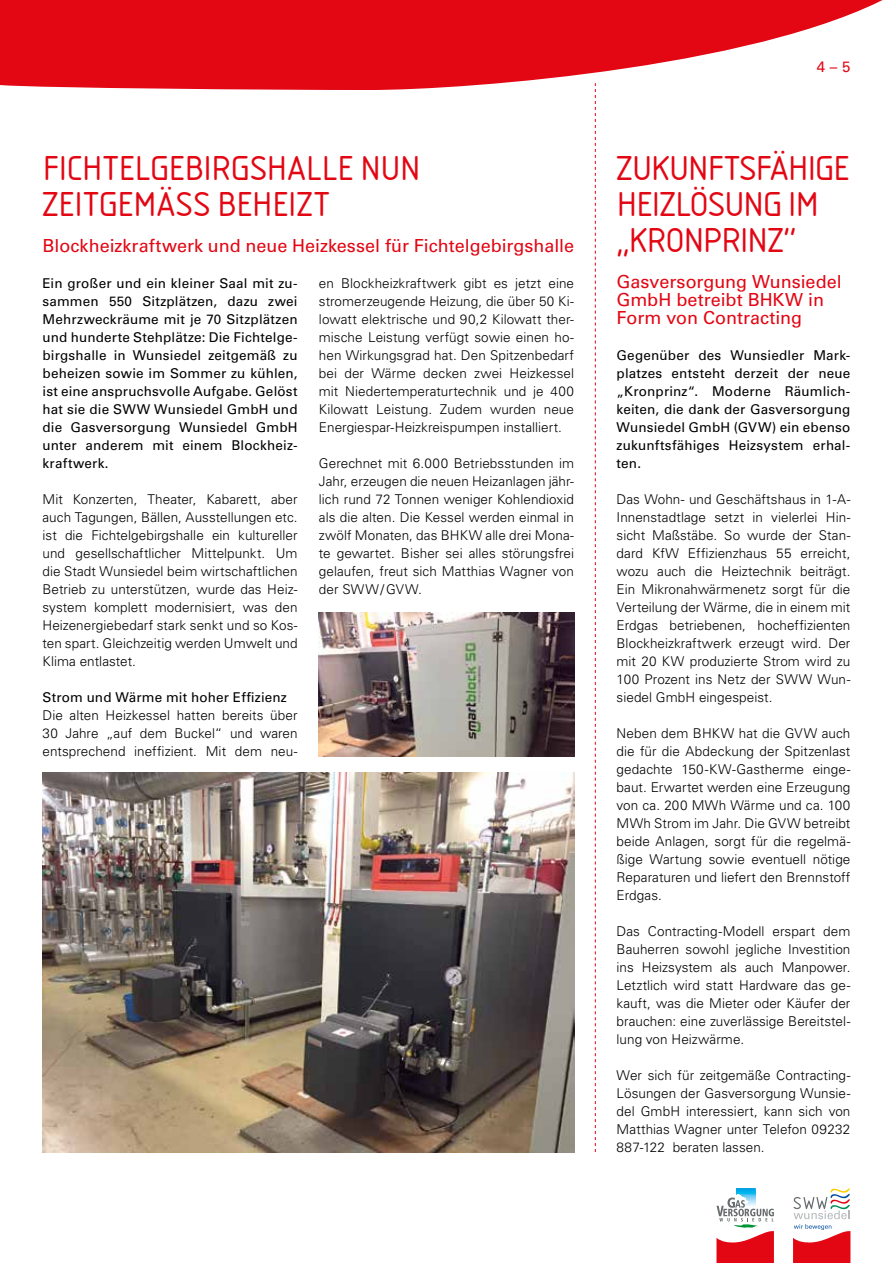
<style>
.page{position:relative;width:893px;height:1263px;background:#fff}
.page>*{position:absolute;margin:0;border:0;box-sizing:border-box;transform-origin:0 0}
.t1{font:36px/36px "Isonorm";letter-spacing:-.015em;color:#e30613}
.t2{font:18px/18px "Univers LT Std";color:#e30613}
.t3{font:15px "Univers LT Std";color:#e30613}
.t4{font:300 13.5px/18px "Univers LT Std";letter-spacing:.005em;color:#000;text-align:justify}
.t5{font:13.5px/18px "Univers LT Std";letter-spacing:.015em;color:#000;text-align:justify}
</style>
<div class="page">
<svg style="left:595px;top:144px;width:1px;height:1008px"></svg>
<svg style="left:0;top:0;width:883px;height:134px;fill:#e30613"></svg>
<svg style="left:716px;top:1188px;width:58px;height:75px"></svg>
<svg style="left:793px;top:1188px;width:57px;height:75px"></svg>
<img style="left:319px;top:612px;width:255px;height:144px">
<img style="left:43px;top:773px;width:531px;height:379px">
<h1 class="t1" style="left:43px;top:151px;width:380px">FICHTELGEBIRGSHALLE NUN<br>ZEITGEMÄSS BEHEIZT</h1>
<h2 class="t2" style="left:43px;top:237px;width:533px">Blockheizkraftwerk und neue Heizkessel für Fichtelgebirgshalle</h2>
<p class="t5" style="left:43px;top:274px;width:257px">Ein großer und ein kleiner Saal mit zu&shy;sammen 550 Sitzplätzen, dazu zwei Mehrzweckräume mit je 70 Sitzplätzen und hunderte Stehplätze: Die Fichtelge&shy;birgshalle in Wunsiedel zeitgemäß zu beheizen sowie im Sommer zu kühlen, ist eine anspruchsvolle Aufgabe. Gelöst hat sie die SWW Wunsiedel GmbH und die Gasversorgung Wunsiedel GmbH unter anderem mit einem Blockheiz&shy;kraftwerk.</p>
<p class="t4" style="left:43px;top:490px;width:257px">Mit Konzerten, Theater, Kabarett, aber auch Tagungen, Bällen, Ausstellungen etc. ist die Fichtelgebirgshalle ein kultureller und gesellschaftlicher Mittelpunkt. Um die Stadt Wunsiedel beim wirtschaftlichen Betrieb zu unterstützen, wurde das Heiz&shy;system komplett modernisiert, was den Heizenergiebedarf stark senkt und so Kos&shy;ten spart. Gleichzeitig werden Umwelt und Klima entlastet.</p>
<p class="t5" style="left:43px;top:688px;width:246px">Strom und Wärme mit hoher Effizienz</p>
<p class="t4" style="left:43px;top:706px;width:257px">Die alten Heizkessel hatten bereits über 30 Jahre „auf dem Buckel“ und waren entsprechend ineffizient. Mit dem neu-</p>
<p class="t4" style="left:319px;top:274px;width:257px">en Blockheizkraftwerk gibt es jetzt eine stromerzeugende Heizung, die über 50 Ki&shy;lowatt elektrische und 90,2 Kilowatt ther&shy;mische Leistung verfügt sowie einen ho&shy;hen Wirkungsgrad hat. Den Spitzenbedarf bei der Wärme decken zwei Heizkessel mit Niedertemperaturtechnik und je 400<br>Kilowatt Leistung. Zudem wurden neue Energiespar-Heizkreispumpen installiert.</p>
<p class="t4" style="left:319px;top:454px;width:257px">Gerechnet mit 6.000 Betriebsstunden im Jahr, erzeugen die neuen Heizanlagen jähr&shy;lich rund 72 Tonnen weniger Kohlendioxid als die alten. Die Kessel werden einmal in zwölf Monaten, das BHKW alle drei Mona&shy;te gewartet. Bisher sei alles störungsfrei gelaufen, freut sich Matthias Wagner von der SWW/GVW.</p>
<p class="t3" style="left:817px;top:58px;width:35px">4 – 5</p>
<h1 class="t1" style="left:617px;top:151px;width:234px">ZUKUNFTSFÄHIGE<br>HEIZLÖSUNG IM „KRONPRINZ“</h1>
<h2 class="t2" style="left:617px;top:273px;width:227px">Gasversorgung Wunsiedel<br>GmbH betreibt BHKW in<br>Form von Contracting</h2>
<p class="t5" style="left:617px;top:346px;width:235px">Gegenüber des Wunsiedler Mark&shy;platzes entsteht derzeit der neue „Kronprinz“. Moderne Räumlich&shy;keiten, die dank der Gasversorgung Wunsiedel GmbH (GVW) ein ebenso zukunftsfähiges Heizsystem erhal&shy;ten.</p>
<p class="t4" style="left:617px;top:490px;width:235px">Das Wohn- und Geschäftshaus in 1-A-Innenstadtlage setzt in vielerlei Hin&shy;sicht Maßstäbe. So wurde der Stan&shy;dard KfW Effizienzhaus 55 erreicht, wozu auch die Heiztechnik beiträgt.<br>Ein Mikronahwärmenetz sorgt für die Verteilung der Wärme, die in einem mit Erdgas betriebenen, hocheffizienten Blockheizkraftwerk erzeugt wird. Der mit 20 KW produzierte Strom wird zu 100 Prozent ins Netz der SWW Wun&shy;siedel GmbH eingespeist.</p>
<p class="t4" style="left:617px;top:724px;width:235px">Neben dem BHKW hat die GVW auch die für die Abdeckung der Spitzenlast gedachte 150-KW-Gastherme einge&shy;baut. Erwartet werden eine Erzeugung von ca. 200 MWh Wärme und ca. 100<br>MWh Strom im Jahr. Die GVW betreibt beide Anlagen, sorgt für die regelmä&shy;ßige Wartung sowie eventuell nötige Reparaturen und liefert den Brennstoff Erdgas.</p>
<p class="t4" style="left:617px;top:922px;width:235px">Das Contracting-Modell erspart dem Bauherren sowohl jegliche Investition ins Heizsystem als auch Manpower.<br>Letztlich wird statt Hardware das ge&shy;kauft, was die Mieter oder Käufer der brauchen: eine zuverlässige Bereitstel&shy;lung von Heizwärme.</p>
<p class="t4" style="left:617px;top:1066px;width:235px">Wer sich für zeitgemäße Contracting-Lösungen der Gasversorgung Wunsie&shy;del GmbH interessiert, kann sich von Matthias Wagner unter Telefon 09232<br>887-122 beraten lassen.</p>
</div>
